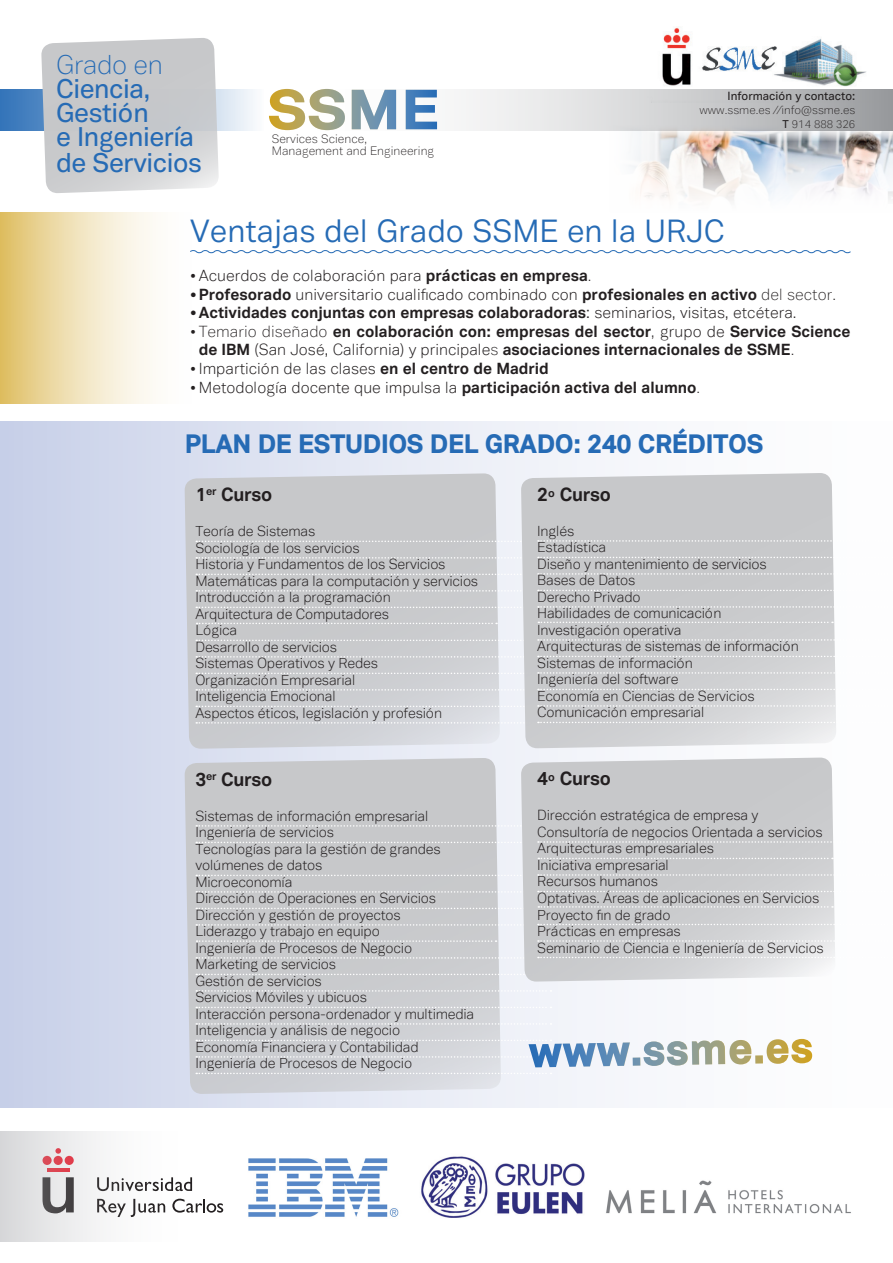
<style>
.page{position:relative;width:893px;height:1263px;background:#fff}
.page>*{position:absolute;margin:0;border:0;box-sizing:border-box;transform-origin:0 0}
.t1{font:31.5px "Vaud";color:#266bb5}
.t2{font:500 26.55px/23.9px "Vaud";letter-spacing:-.015em;color:#266bb5}
.t3{font:900 26.1px "Vaud";letter-spacing:-.015em;color:#266bb5}
.t4{font:700 18.75px "Vaud";letter-spacing:-.015em;color:#231f20}
.t5{font:300 15.75px "Vaud Display";color:#231f20}
.t6{font:700 15.75px/18.6px "Vaud";color:#231f20}
.t7{font:300 14.25px/16.5px "Vaud Display";letter-spacing:-.015em;color:#231f20}
.t8{font:100 12px "Vaud";color:#231f20}
.t9{font:100 11.55px "Vaud";color:#231f20}
.t10{font:500 11.55px "Vaud";color:#231f20}
.t11{font:100 11.1px "Vaud";color:#231f20}
.s1{font-weight:100}
.s2{font-weight:500}
.s3{font-family:"Vaud";font-weight:700}
.s4{font-family:"Vaud";font-weight:100}
.s5{font-family:"Vaud Display";font-weight:300}
</style>
<div class="page">
<div style="left:0;top:421px;width:893px;height:687px;background:linear-gradient(to right,#ccd4ea,#fff)"></div>
<svg style="left:184px;top:473px;width:316px;height:276px;background:#cacbcf"></svg>
<svg style="left:0;top:89px;width:254px;height:41px;background:#8cb0d7"></svg>
<img style="left:603px;top:130px;width:290px;height:71px">
<svg style="left:41px;top:38px;width:178px;height:155px;background:#cdced0"></svg>
<img style="left:662px;top:27px;width:204px;height:60px">
<svg style="left:437px;top:89px;width:456px;height:41px"></svg>
<svg style="left:269px;top:89px;width:168px;height:41px"></svg>
<svg style="left:198px;top:250px;width:653px;height:4px"></svg>
<svg style="left:0;top:213px;width:198px;height:191px"></svg>
<svg style="left:521px;top:473px;width:315px;height:275px;background:#cccdcf"></svg>
<svg style="left:196px;top:540px;width:697px;height:2px"></svg>
<svg style="left:196px;top:557px;width:697px;height:2px"></svg>
<svg style="left:196px;top:573px;width:697px;height:2px"></svg>
<svg style="left:196px;top:590px;width:697px;height:2px"></svg>
<svg style="left:196px;top:606px;width:697px;height:2px"></svg>
<svg style="left:196px;top:639px;width:697px;height:2px"></svg>
<svg style="left:196px;top:656px;width:697px;height:2px"></svg>
<svg style="left:196px;top:672px;width:697px;height:2px"></svg>
<svg style="left:196px;top:689px;width:697px;height:2px"></svg>
<svg style="left:196px;top:705px;width:697px;height:2px"></svg>
<svg style="left:196px;top:722px;width:697px;height:2px"></svg>
<svg style="left:184px;top:758px;width:317px;height:336px;background:#cacbce"></svg>
<svg style="left:196px;top:825px;width:325px;height:2px"></svg>
<svg style="left:196px;top:974px;width:325px;height:1px"></svg>
<svg style="left:196px;top:990px;width:355px;height:2px"></svg>
<svg style="left:196px;top:1007px;width:355px;height:1px"></svg>
<svg style="left:196px;top:1023px;width:355px;height:2px"></svg>
<svg style="left:196px;top:1073px;width:355px;height:1px"></svg>
<svg style="left:521px;top:757px;width:314px;height:225px;background:#cdced0"></svg>
<svg style="left:196px;top:841px;width:697px;height:2px"></svg>
<svg style="left:196px;top:874px;width:697px;height:2px"></svg>
<svg style="left:196px;top:891px;width:697px;height:2px"></svg>
<svg style="left:196px;top:924px;width:697px;height:2px"></svg>
<svg style="left:538px;top:940px;width:355px;height:2px"></svg>
<svg style="left:196px;top:957px;width:697px;height:2px"></svg>
<svg style="left:197px;top:623px;width:300px;height:1px"></svg>
<svg style="left:538px;top:622px;width:295px;height:1px"></svg>
<svg style="left:538px;top:858px;width:295px;height:1px"></svg>
<svg style="left:196px;top:906px;width:637px;height:3px;background:#d4d4d6"></svg>
<svg style="left:197px;top:940px;width:300px;height:2px"></svg>
<svg style="left:185px;top:1177px;width:7px;height:14px"></svg>
<svg style="left:186px;top:1199px;width:37px;height:13px"></svg>
<img style="left:248px;top:1158px;width:151px;height:59px">
<img style="left:421px;top:1156px;width:164px;height:62px">
<svg style="left:0;top:1131px;width:185px;height:111px"></svg>
<img style="left:606px;top:1180px;width:245px;height:34px">
<svg style="left:196px;top:1039px;width:616px;height:28px"></svg>
<p class="t2" style="left:56px;top:53px;width:108px"><span class="s1">Grado en<br></span>Ciencia,</p>
<p class="t2" style="left:56px;top:100px;width:94px">Gestión</p>
<p class="t2" style="left:56px;top:123px;width:147px;line-height:26px">e Ingeniería de Servicios</p>
<p class="t8" style="left:272px;top:132px;width:97px">Services Science,</p>
<p class="t8" style="left:272px;top:144px;width:164px">Management and Engineering</p>
<p class="t10" style="left:727px;top:89px;width:129px">Información y contacto:</p>
<p class="t9" style="left:699px;top:104px;width:158px">www.ssme.es //info@ssme.es</p>
<p class="t11" style="left:782px;top:117px;width:74px"><span class="s2">T</span> 914 888 326</p>
<p class="t1" style="left:190px;top:212px;width:536px">Ventajas del Grado SSME en la URJC</p>
<p class="t5" style="left:190px;top:266px;width:403px">• Acuerdos de colaboración para <span class="s3">prácticas en empresa</span><span class="s4">.</span></p>
<p class="t5" style="left:190px;top:285px;width:647px"><span class="s3">• Profesorado</span> universitario cualificado combinado con <span class="s3">profesionales en activo</span> <span class="s4">del sector.</span></p>
<p class="t6" style="left:190px;top:303px;width:608px">• Actividades conjuntas con empresas colaboradoras<span class="s1">:</span> <span class="s5">seminarios, visitas, etcétera.</span></p>
<p class="t6" style="left:199px;top:322px;width:653px;text-indent:-9px"><span class="s1">• Temario diseñado</span> en colaboración con: empresas del sector<span class="s1">,</span> <span class="s5">grupo de</span> Service Science de IBM <span class="s5">(San José, California) y principale</span><span class="s1">s</span> asociaciones internacionales de SSME<span class="s1">.</span></p>
<p class="t5" style="left:190px;top:359px;width:360px">• Impartición de las clases <span class="s3">en el centro de Madrid</span></p>
<p class="t5" style="left:190px;top:378px;width:511px">• Metodología docente que impulsa la <span class="s3">participación activa del alumno</span><span class="s4">.</span></p>
<p class="t3" style="left:185px;top:428px;width:580px">PLAN DE ESTUDIOS DEL GRADO: 240 CRÉDITOS</p>
<p class="t4" style="left:195px;top:483px;width:78px">1<sup>er</sup> Curso</p>
<p class="t7" style="left:195px;top:523px;width:121px">Teoría de Sistemas</p>
<p class="t7" style="left:195px;top:540px;width:166px">Sociología de los servicios</p>
<p class="t7" style="left:195px;top:556px;width:252px">Historia y Fundamentos de los Servicios</p>
<p class="t7" style="left:195px;top:573px;width:284px">Matemáticas para la computación y servicios</p>
<p class="t7" style="left:195px;top:589px;width:197px">Introducción a la programación</p>
<p class="t7" style="left:195px;top:606px;width:195px">Arquitectura de Computadores</p>
<p class="t7" style="left:195px;top:622px;width:43px">Lógica</p>
<p class="t7" style="left:195px;top:639px;width:143px">Desarrollo de servicios</p>
<p class="t7" style="left:195px;top:655px;width:184px">Sistemas Operativos y Redes</p>
<p class="t7" style="left:195px;top:672px;width:162px">Organización Empresarial</p>
<p class="t7" style="left:195px;top:688px;width:142px">Inteligencia Emocional</p>
<p class="t7" style="left:195px;top:705px;width:248px">Aspectos éticos, legislación y profesión</p>
<p class="t4" style="left:537px;top:483px;width:75px">2º Curso</p>
<p class="t7" style="left:537px;top:523px;width:39px">Inglés</p>
<p class="t7" style="left:537px;top:540px;width:71px">Estadística</p>
<p class="t7" style="left:537px;top:556px;width:231px">Diseño y mantenimiento de servicios</p>
<p class="t7" style="left:537px;top:573px;width:100px">Bases de Datos</p>
<p class="t7" style="left:537px;top:589px;width:105px">Derecho Privado</p>
<p class="t7" style="left:537px;top:606px;width:186px">Habilidades de comunicación</p>
<p class="t7" style="left:537px;top:622px;width:146px">Investigación operativa</p>
<p class="t7" style="left:537px;top:639px;width:263px">Arquitecturas de sistemas de información</p>
<p class="t7" style="left:537px;top:655px;width:157px">Sistemas de información</p>
<p class="t7" style="left:537px;top:672px;width:143px">Ingeniería del software</p>
<p class="t7" style="left:537px;top:688px;width:219px">Economía en Ciencias de Servicios</p>
<p class="t7" style="left:537px;top:705px;width:169px">Comunicación empresarial</p>
<p class="t4" style="left:195px;top:767px;width:78px">3<sup>er</sup> Curso</p>
<p class="t7" style="left:195px;top:808px;width:235px">Sistemas de información empresarial</p>
<p class="t7" style="left:195px;top:824px;width:140px">Ingeniería de servicios</p>
<p class="t7" style="left:195px;top:841px;width:247px">Tecnologías para la gestión de grandes volúmenes de datos</p>
<p class="t7" style="left:195px;top:874px;width:98px">Microeconomía</p>
<p class="t7" style="left:195px;top:890px;width:242px">Dirección de Operaciones en Servicios</p>
<p class="t7" style="left:195px;top:907px;width:207px">Dirección y gestión de proyectos</p>
<p class="t7" style="left:195px;top:923px;width:186px">Liderazgo y trabajo en equipo</p>
<p class="t7" style="left:195px;top:940px;width:218px">Ingeniería de Procesos de Negocio</p>
<p class="t7" style="left:195px;top:956px;width:142px">Marketing de servicios</p>
<p class="t7" style="left:195px;top:973px;width:128px">Gestión de servicios</p>
<p class="t7" style="left:195px;top:989px;width:173px">Servicios Móviles y ubicuos</p>
<p class="t7" style="left:195px;top:1006px;width:280px">Interacción persona-ordenador y multimedia</p>
<p class="t7" style="left:195px;top:1022px;width:206px">Inteligencia y análisis de negocio</p>
<p class="t7" style="left:195px;top:1039px;width:225px">Economía Financiera y Contabilidad</p>
<p class="t7" style="left:195px;top:1055px;width:218px">Ingeniería de Procesos de Negocio</p>
<p class="t4" style="left:537px;top:767px;width:75px">4º Curso</p>
<p class="t7" style="left:537px;top:808px;width:287px">Dirección estratégica de empresa y<br>Consultoría de negocios Orientada a servicios</p>
<p class="t7" style="left:537px;top:841px;width:178px">Arquitecturas empresariales</p>
<p class="t7" style="left:537px;top:857px;width:133px">Iniciativa empresarial</p>
<p class="t7" style="left:537px;top:874px;width:122px">Recursos humanos</p>
<p class="t7" style="left:537px;top:890px;width:284px">Optativas. Áreas de aplicaciones en Servicios</p>
<p class="t7" style="left:537px;top:907px;width:135px">Proyecto fin de grado</p>
<p class="t7" style="left:537px;top:923px;width:145px">Prácticas en empresas</p>
<p class="t7" style="left:537px;top:940px;width:288px">Seminario de Ciencia e Ingeniería de Servicios</p>
</div>
